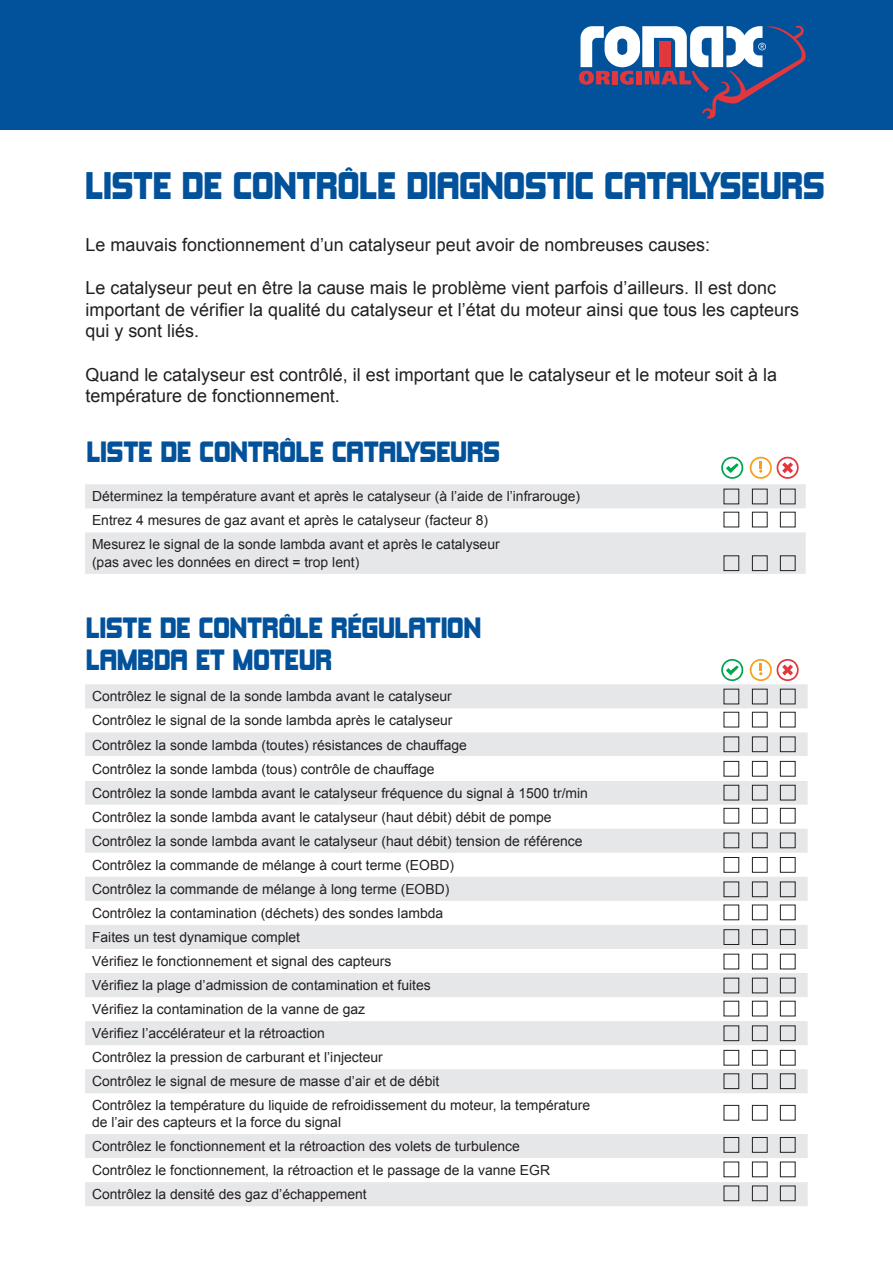
<style>
.page{position:relative;width:893px;height:1263px;background:#fff}
.page>*{position:absolute;margin:0;border:0;box-sizing:border-box;transform-origin:0 0}
.t1{font:35.4px "Kimberley Alternate";color:#01519b}
.t2{font:27px/32.4px "Kimberley Alternate";color:#01519b}
.t3{font:18px/21.6px "Arial";color:#231f20}
.t4{font:13.95px/24px "Arial";color:#231f20}
</style>
<div class="page">
<svg style="left:85px;top:484px;width:721px;height:90px;fill:#e6e7e9"></svg>
<svg style="left:85px;top:684px;width:723px;height:522px;fill:#e6e7e9"></svg>
<div style="left:85px;top:756px;width:723px;height:24px;background:#fff"></div>
<div style="left:724px;top:489px;width:15px;height:15px;border:1px solid #231f20"></div>
<div style="left:752px;top:489px;width:15px;height:15px;border:1px solid #231f20"></div>
<div style="left:780px;top:489px;width:15px;height:15px;border:1px solid #231f20"></div>
<div style="left:724px;top:689px;width:15px;height:15px;border:1px solid #231f20"></div>
<div style="left:752px;top:689px;width:15px;height:15px;border:1px solid #231f20"></div>
<div style="left:780px;top:689px;width:15px;height:15px;border:1px solid #231f20"></div>
<div style="left:724px;top:785px;width:15px;height:15px;border:1px solid #231f20"></div>
<div style="left:752px;top:785px;width:15px;height:15px;border:1px solid #231f20"></div>
<div style="left:780px;top:785px;width:15px;height:15px;border:1px solid #231f20"></div>
<div style="left:724px;top:882px;width:15px;height:15px;border:1px solid #231f20"></div>
<div style="left:752px;top:882px;width:15px;height:15px;border:1px solid #231f20"></div>
<div style="left:780px;top:882px;width:15px;height:15px;border:1px solid #231f20"></div>
<div style="left:724px;top:978px;width:15px;height:15px;border:1px solid #231f20"></div>
<div style="left:752px;top:978px;width:15px;height:15px;border:1px solid #231f20"></div>
<div style="left:780px;top:978px;width:15px;height:15px;border:1px solid #231f20"></div>
<div style="left:724px;top:1074px;width:15px;height:15px;border:1px solid #231f20"></div>
<div style="left:752px;top:1074px;width:15px;height:15px;border:1px solid #231f20"></div>
<div style="left:780px;top:1074px;width:15px;height:15px;border:1px solid #231f20"></div>
<div style="left:752px;top:512px;width:15px;height:15px;border:1px solid #231f20"></div>
<div style="left:780px;top:512px;width:15px;height:15px;border:1px solid #231f20"></div>
<div style="left:752px;top:712px;width:15px;height:15px;border:1px solid #231f20"></div>
<div style="left:780px;top:712px;width:15px;height:15px;border:1px solid #231f20"></div>
<div style="left:724px;top:808px;width:15px;height:15px;border:1px solid #231f20"></div>
<div style="left:752px;top:808px;width:15px;height:15px;border:1px solid #231f20"></div>
<div style="left:780px;top:808px;width:15px;height:15px;border:1px solid #231f20"></div>
<div style="left:752px;top:905px;width:15px;height:15px;border:1px solid #231f20"></div>
<div style="left:780px;top:905px;width:15px;height:15px;border:1px solid #231f20"></div>
<div style="left:752px;top:1001px;width:15px;height:15px;border:1px solid #231f20"></div>
<div style="left:780px;top:1001px;width:15px;height:15px;border:1px solid #231f20"></div>
<div style="left:724px;top:1105px;width:15px;height:15px;border:1px solid #231f20"></div>
<div style="left:752px;top:1105px;width:15px;height:15px;border:1px solid #231f20"></div>
<div style="left:780px;top:1105px;width:15px;height:15px;border:1px solid #231f20"></div>
<div style="left:724px;top:556px;width:15px;height:15px;border:1px solid #231f20"></div>
<div style="left:752px;top:556px;width:15px;height:15px;border:1px solid #231f20"></div>
<div style="left:780px;top:556px;width:15px;height:15px;border:1px solid #231f20"></div>
<div style="left:724px;top:761px;width:15px;height:15px;border:1px solid #231f20"></div>
<div style="left:752px;top:761px;width:15px;height:15px;border:1px solid #231f20"></div>
<div style="left:780px;top:761px;width:15px;height:15px;border:1px solid #231f20"></div>
<div style="left:724px;top:857px;width:15px;height:15px;border:1px solid #231f20"></div>
<div style="left:752px;top:857px;width:15px;height:15px;border:1px solid #231f20"></div>
<div style="left:780px;top:857px;width:15px;height:15px;border:1px solid #231f20"></div>
<div style="left:752px;top:954px;width:15px;height:15px;border:1px solid #231f20"></div>
<div style="left:780px;top:954px;width:15px;height:15px;border:1px solid #231f20"></div>
<div style="left:724px;top:1050px;width:15px;height:15px;border:1px solid #231f20"></div>
<div style="left:752px;top:1050px;width:15px;height:15px;border:1px solid #231f20"></div>
<div style="left:780px;top:1050px;width:15px;height:15px;border:1px solid #231f20"></div>
<div style="left:752px;top:1162px;width:15px;height:15px;border:1px solid #231f20"></div>
<div style="left:780px;top:1162px;width:15px;height:15px;border:1px solid #231f20"></div>
<div style="left:724px;top:1186px;width:15px;height:15px;border:1px solid #231f20"></div>
<div style="left:752px;top:1186px;width:15px;height:15px;border:1px solid #231f20"></div>
<div style="left:780px;top:1186px;width:15px;height:15px;border:1px solid #231f20"></div>
<div style="left:724px;top:737px;width:15px;height:15px;border:1px solid #231f20"></div>
<div style="left:752px;top:737px;width:15px;height:15px;border:1px solid #231f20"></div>
<div style="left:780px;top:737px;width:15px;height:15px;border:1px solid #231f20"></div>
<div style="left:724px;top:833px;width:15px;height:15px;border:1px solid #231f20"></div>
<div style="left:752px;top:833px;width:15px;height:15px;border:1px solid #231f20"></div>
<div style="left:780px;top:833px;width:15px;height:15px;border:1px solid #231f20"></div>
<div style="left:724px;top:929px;width:15px;height:16px;border:1px solid #231f20"></div>
<div style="left:752px;top:929px;width:15px;height:16px;border:1px solid #231f20"></div>
<div style="left:780px;top:929px;width:15px;height:16px;border:1px solid #231f20"></div>
<div style="left:724px;top:1026px;width:15px;height:15px;border:1px solid #231f20"></div>
<div style="left:752px;top:1026px;width:15px;height:15px;border:1px solid #231f20"></div>
<div style="left:780px;top:1026px;width:15px;height:15px;border:1px solid #231f20"></div>
<div style="left:724px;top:1137px;width:15px;height:15px;border:1px solid #231f20"></div>
<div style="left:752px;top:1137px;width:15px;height:15px;border:1px solid #231f20"></div>
<div style="left:780px;top:1137px;width:15px;height:15px;border:1px solid #231f20"></div>
<div style="left:0;top:0;width:893px;height:130px;background:#01519b"></div>
<svg style="left:579px;top:25px;width:227px;height:94px"></svg>
<svg style="left:721px;top:457px;width:78px;height:22px"></svg>
<svg style="left:721px;top:659px;width:78px;height:22px"></svg>
<h1 class="t1" style="left:85px;top:166px;width:741px">LISTE DE CONTRÔLE DIAGNOSTIC CATALYSEURS</h1>
<p class="t3" style="left:85px;top:234px;width:626px">Le mauvais fonctionnement d’un catalyseur peut avoir de nombreuses causes:</p>
<p class="t3" style="left:85px;top:277px;width:715px">Le catalyseur peut en être la cause mais le problème vient parfois d’ailleurs. Il est donc important de vérifier la qualité du catalyseur et l’état du moteur ainsi que tous les capteurs qui y sont liés.</p>
<p class="t3" style="left:85px;top:364px;width:693px">Quand le catalyseur est contrôlé, il est important que le catalyseur et le moteur soit à la température de fonctionnement.</p>
<h2 class="t2" style="left:87px;top:437px;width:415px">LISTE DE CONTRÔLE CATALYSEURS</h2>
<p class="t4" style="left:92px;top:485px;width:490px">Déterminez la température avant et après le catalyseur (à l’aide de l’infrarouge)<br>Entrez 4 mesures de gaz avant et après le catalyseur (facteur 8)<br>Mesurez le signal de la sonde lambda avant et après le catalyseur</p>
<p class="t4" style="left:92px;top:550px;width:269px">(pas avec les données en direct = trop lent)</p>
<h2 class="t2" style="left:86px;top:612px;width:396px">LISTE DE CONTRÔLE RÉGULATION<br>LAMBDA ET MOTEUR</h2>
<p class="t4" style="left:92px;top:685px;width:500px">Contrôlez le signal de la sonde lambda avant le catalyseur<br>Contrôlez le signal de la sonde lambda après le catalyseur<br>Contrôlez la sonde lambda (toutes) résistances de chauffage<br>Contrôlez la sonde lambda (tous) contrôle de chauffage<br>Contrôlez la sonde lambda avant le catalyseur fréquence du signal à 1500 tr/min Contrôlez la sonde lambda avant le catalyseur (haut débit) débit de pompe Contrôlez la sonde lambda avant le catalyseur (haut débit) tension de référence Contrôlez la commande de mélange à court terme (EOBD)<br>Contrôlez la commande de mélange à long terme (EOBD)<br>Contrôlez la contamination (déchets) des sondes lambda<br>Faites un test dynamique complet<br>Vérifiez le fonctionnement et signal des capteurs<br>Vérifiez la plage d’admission de contamination et fuites<br>Vérifiez la contamination de la vanne de gaz<br>Vérifiez l’accélérateur et la rétroaction<br>Contrôlez la pression de carburant et l’injecteur<br>Contrôlez le signal de mesure de masse d’air et de débit<br>Contrôlez la température du liquide de refroidissement du moteur, la température</p>
<p class="t4" style="left:92px;top:1110px;width:460px">de l’air des capteurs et la force du signal<br>Contrôlez le fonctionnement et la rétroaction des volets de turbulence Contrôlez le fonctionnement, la rétroaction et le passage de la vanne EGR Contrôlez la densité des gaz d’échappement</p>
</div>
